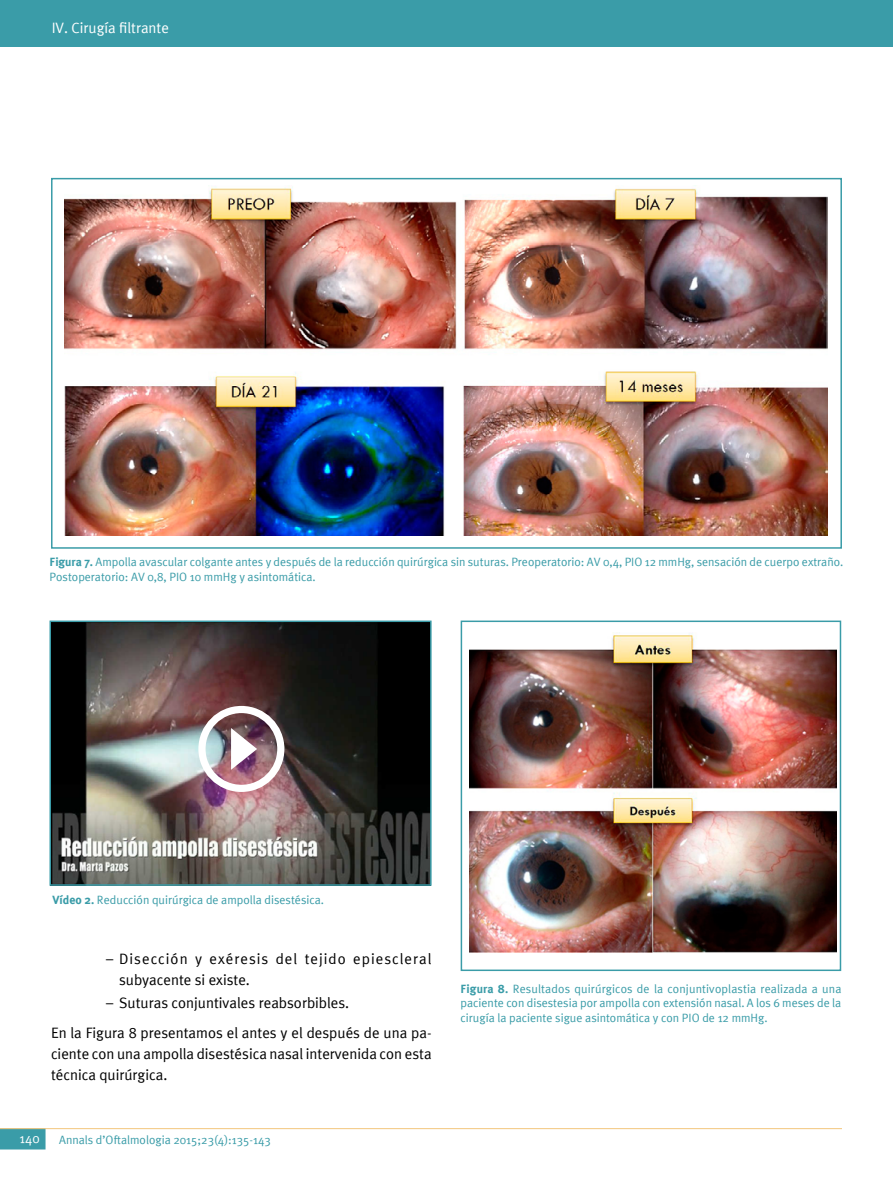
<style>
.page{position:relative;width:893px;height:1191px;background:#fff}
.page>*{position:absolute;margin:0;border:0;box-sizing:border-box;transform-origin:0 0}
.t1{font:15px/29.5px "Meta Plus Normal";color:#000}
.t2{font:15px/21px "Meta Plus Normal";letter-spacing:.065em;color:#000}
.t3{font:15px "Meta Plus Normal";color:#fff}
.t4{font:13.5px "Meta Plus Normal";color:#fff}
.t5{font:12px/14.4px "Meta Plus Normal";color:#3a9ca8}
.s1{font-family:"Meta Plus";font-weight:700}
</style>
<div class="page">
<svg style="left:0;top:1129px;width:46px;height:20px"></svg>
<hr style="left:0;top:1128px;width:842px;height:1px;background:#f3c67c">
<div style="left:0;top:0;width:893px;height:47px;background:#3a9ca8"></div>
<img style="left:64px;top:185px;width:763px;height:351px">
<div style="left:51px;top:178px;width:791px;height:371px;border:2px solid #3a9ca8"></div>
<img style="left:470px;top:632px;width:367px;height:320px">
<img style="left:53px;top:623px;width:376px;height:259px">
<div style="left:50px;top:620px;width:382px;height:265px;border:2px solid #3a9ca8"></div>
<div style="left:461px;top:620px;width:380px;height:351px;border:2px solid #3a9ca8"></div>
<div style="left:198px;top:706px;width:86px;height:86px;border:7px solid #fff;border-radius:50%"></div>
<svg style="left:231px;top:728px;width:26px;height:42px"></svg>
<p class="t3" style="left:52px;top:19px;width:119px">IV. Cirugía filtrante</p>
<p class="t5" style="left:50px;top:554px;width:795px"><span class="s1">Figura 7.</span> Ampolla avascular colgante antes y después de la reducción quirúrgica sin suturas. Preoperatorio: AV 0,4, PIO 12 mmHg, sensación de cuerpo extraño.<br>Postoperatorio: AV 0,8, PIO 10 mmHg y asintomática.</p>
<p class="t5" style="left:52px;top:892px;width:273px"><span class="s1">Vídeo 2.</span> Reducción quirúrgica de ampolla disestésica.</p>
<p class="t2" style="left:119px;top:948px;width:314px;text-indent:-13px">– Disección y exéresis del tejido epiescleral subyacente si existe.</p>
<p class="t1" style="left:51px;top:988px;width:382px;text-indent:55px">– Suturas conjuntivales reabsorbibles.<br>En la Figura 8 presentamos el antes y el después de una pa-</p>
<p class="t1" style="left:51px;top:1043px;width:382px;line-height:21px">ciente con una ampolla disestésica nasal intervenida con esta técnica quirúrgica.</p>
<p class="t4" style="left:20px;top:1130px;width:21px">140</p>
<p class="t5" style="left:59px;top:1132px;width:213px">Annals d’Oftalmologia 2015;23(4):135-143</p>
<p class="t5" style="left:461px;top:981px;width:382px;text-align:justify"><span class="s1">Figura 8.</span> Resultados quirúrgicos de la conjuntivoplastia realizada a una paciente con disestesia por ampolla con extensión nasal. A los 6 meses de la cirugía la paciente sigue asintomática y con PIO de 12 mmHg.</p>
</div>
